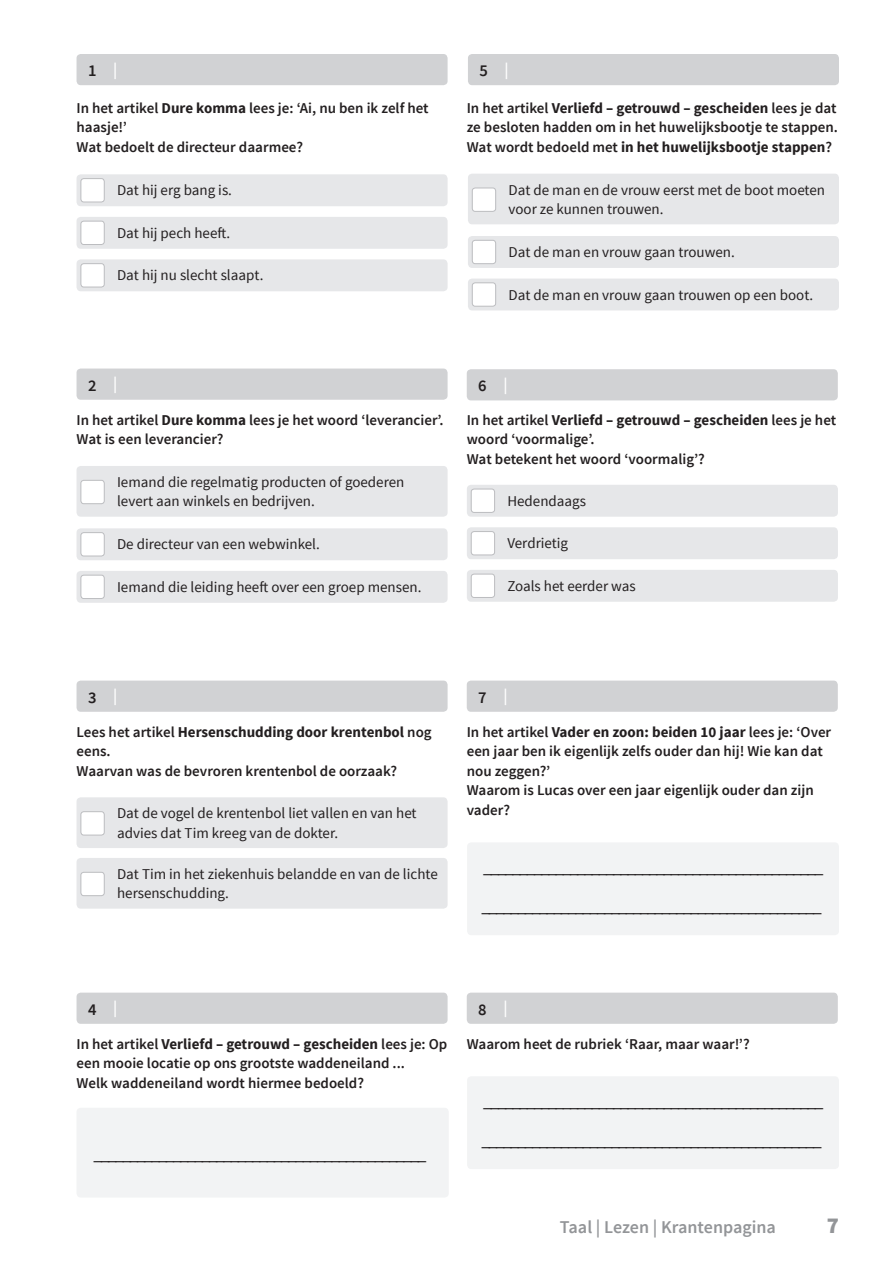
<style>
.page{position:relative;width:893px;height:1263px;background:#fff}
.page>*{position:absolute;margin:0;border:0;box-sizing:border-box;transform-origin:0 0}
.t1{font:900 22.5px "Source Sans Pro";color:#939598}
.t2{font:18px/39px "Source Sans Pro";color:#231f20}
.t3{font:600 18px "Source Sans Pro";color:#939598}
.t4{font:600 16.5px "Source Sans Pro";color:#231f20}
.t5{font:600 15px/19.5px "Source Sans Pro";color:#231f20}
.t6{font:15px/19.5px "Source Sans Pro";color:#231f20}
.s1{color:#fff}
.s2{font-weight:700}
</style>
<div class="page">
<div style="left:467px;top:1076px;width:372px;height:93px;background:#f2f3f4;border-radius:4px"></div>
<div style="left:467px;top:842px;width:372px;height:93px;background:#f2f3f4;border-radius:4px"></div>
<div style="left:77px;top:54px;width:371px;height:31px;background:#d1d2d4;border-radius:4px"></div>
<div style="left:77px;top:369px;width:371px;height:31px;background:#d1d2d4;border-radius:4px"></div>
<div style="left:77px;top:681px;width:371px;height:31px;background:#d1d2d4;border-radius:4px"></div>
<div style="left:77px;top:993px;width:371px;height:31px;background:#d1d2d4;border-radius:4px"></div>
<div style="left:77px;top:1108px;width:372px;height:89px;background:#f2f3f4;border-radius:4px"></div>
<div style="left:467px;top:369px;width:371px;height:31px;background:#d1d2d4;border-radius:4px"></div>
<div style="left:467px;top:681px;width:371px;height:31px;background:#d1d2d4;border-radius:4px"></div>
<div style="left:467px;top:993px;width:371px;height:31px;background:#d1d2d4;border-radius:4px"></div>
<div style="left:77px;top:174px;width:371px;height:32px;background:#e6e7e9;border-radius:4px"></div>
<div style="left:81px;top:179px;width:23px;height:23px;background:#fff;border-radius:3px"></div>
<div style="left:81px;top:178px;width:24px;height:24px;border:1px solid #bcbdc0;border-radius:3px"></div>
<div style="left:77px;top:217px;width:371px;height:32px;background:#e6e7e9;border-radius:4px"></div>
<div style="left:81px;top:221px;width:23px;height:23px;background:#fff;border-radius:3px"></div>
<div style="left:81px;top:221px;width:24px;height:24px;border:1px solid #bcbdc0;border-radius:3px"></div>
<div style="left:77px;top:259px;width:371px;height:32px;background:#e6e7e9;border-radius:4px"></div>
<div style="left:81px;top:264px;width:23px;height:23px;background:#fff;border-radius:3px"></div>
<div style="left:81px;top:263px;width:24px;height:24px;border:1px solid #bcbdc0;border-radius:3px"></div>
<div style="left:77px;top:466px;width:371px;height:51px;background:#e6e7e9;border-radius:4px"></div>
<div style="left:81px;top:480px;width:23px;height:24px;background:#fff;border-radius:3px"></div>
<div style="left:81px;top:480px;width:24px;height:24px;border:1px solid #bcbdc0;border-radius:3px"></div>
<div style="left:77px;top:528px;width:371px;height:32px;background:#e6e7e9;border-radius:4px"></div>
<div style="left:81px;top:533px;width:23px;height:23px;background:#fff;border-radius:3px"></div>
<div style="left:81px;top:532px;width:24px;height:24px;border:1px solid #bcbdc0;border-radius:3px"></div>
<div style="left:77px;top:571px;width:371px;height:32px;background:#e6e7e9;border-radius:4px"></div>
<div style="left:81px;top:575px;width:23px;height:23px;background:#fff;border-radius:3px"></div>
<div style="left:81px;top:575px;width:24px;height:24px;border:1px solid #bcbdc0;border-radius:3px"></div>
<div style="left:77px;top:797px;width:371px;height:51px;background:#e6e7e9;border-radius:4px"></div>
<div style="left:81px;top:812px;width:23px;height:23px;background:#fff;border-radius:3px"></div>
<div style="left:81px;top:811px;width:24px;height:24px;border:1px solid #bcbdc0;border-radius:3px"></div>
<div style="left:77px;top:858px;width:371px;height:51px;background:#e6e7e9;border-radius:4px"></div>
<div style="left:81px;top:872px;width:23px;height:24px;background:#fff;border-radius:3px"></div>
<div style="left:81px;top:872px;width:24px;height:24px;border:1px solid #bcbdc0;border-radius:3px"></div>
<div style="left:468px;top:174px;width:371px;height:50px;background:#e6e7e9;border-radius:4px"></div>
<div style="left:472px;top:188px;width:24px;height:23px;background:#fff;border-radius:3px"></div>
<div style="left:472px;top:188px;width:24px;height:24px;border:1px solid #bcbdc0;border-radius:3px"></div>
<div style="left:468px;top:236px;width:371px;height:32px;background:#e6e7e9;border-radius:4px"></div>
<div style="left:472px;top:240px;width:24px;height:24px;background:#fff;border-radius:3px"></div>
<div style="left:472px;top:240px;width:24px;height:24px;border:1px solid #bcbdc0;border-radius:3px"></div>
<div style="left:468px;top:279px;width:371px;height:31px;background:#e6e7e9;border-radius:4px"></div>
<div style="left:472px;top:283px;width:24px;height:23px;background:#fff;border-radius:3px"></div>
<div style="left:472px;top:282px;width:24px;height:25px;border:1px solid #bcbdc0;border-radius:3px"></div>
<div style="left:468px;top:54px;width:371px;height:31px;background:#d1d2d4;border-radius:4px"></div>
<div style="left:467px;top:485px;width:371px;height:32px;background:#e6e7e9;border-radius:4px"></div>
<div style="left:471px;top:489px;width:24px;height:23px;background:#fff;border-radius:3px"></div>
<div style="left:471px;top:489px;width:24px;height:24px;border:1px solid #bcbdc0;border-radius:3px"></div>
<div style="left:467px;top:527px;width:371px;height:32px;background:#e6e7e9;border-radius:4px"></div>
<div style="left:471px;top:531px;width:24px;height:24px;background:#fff;border-radius:3px"></div>
<div style="left:471px;top:531px;width:24px;height:24px;border:1px solid #bcbdc0;border-radius:3px"></div>
<div style="left:467px;top:570px;width:371px;height:32px;background:#e6e7e9;border-radius:4px"></div>
<div style="left:471px;top:574px;width:24px;height:23px;background:#fff;border-radius:3px"></div>
<div style="left:471px;top:574px;width:24px;height:24px;border:1px solid #bcbdc0;border-radius:3px"></div>
<p class="t4" style="left:88px;top:60px;width:31px">1 <span class="s1">|</span></p>
<p class="t5" style="left:77px;top:98px;width:354px">In het artikel <span class="s2">Dure komma</span> lees je: ‘Ai, nu ben ik zelf het haasje!’<br>Wat bedoelt de directeur daarmee?</p>
<p class="t6" style="left:117px;top:181px;width:116px">Dat hij erg bang is.</p>
<p class="t6" style="left:117px;top:223px;width:115px">Dat hij pech heeft.</p>
<p class="t6" style="left:117px;top:266px;width:148px">Dat hij nu slecht slaapt.</p>
<p class="t4" style="left:479px;top:60px;width:31px">5 <span class="s1">|</span></p>
<p class="t5" style="left:467px;top:98px;width:373px;text-align:justify">In het artikel <span class="s2">Verliefd – getrouwd – gescheiden</span> lees je dat ze besloten hadden om in het huwelijksbootje te stappen.<br>Wat wordt bedoeld met <span class="s2">in het huwelijksbootje stappen</span>?</p>
<p class="t6" style="left:508px;top:180px;width:318px">Dat de man en de vrouw eerst met de boot moeten voor ze kunnen trouwen.</p>
<p class="t6" style="left:508px;top:243px;width:228px">Dat de man en vrouw gaan trouwen.</p>
<p class="t6" style="left:508px;top:285px;width:306px">Dat de man en vrouw gaan trouwen op een boot.</p>
<p class="t4" style="left:88px;top:375px;width:31px">2 <span class="s1">|</span></p>
<p class="t5" style="left:77px;top:410px;width:369px">In het artikel <span class="s2">Dure komma</span> lees je het woord ‘leverancier’.<br>Wat is een leverancier?</p>
<p class="t6" style="left:117px;top:472px;width:289px">Iemand die regelmatig producten of goederen levert aan winkels en bedrijven.</p>
<p class="t6" style="left:117px;top:535px;width:204px">De directeur van een webwinkel.</p>
<p class="t6" style="left:117px;top:577px;width:306px">Iemand die leiding heeft over een groep mensen.</p>
<p class="t4" style="left:478px;top:375px;width:31px">6 <span class="s1">|</span></p>
<p class="t5" style="left:467px;top:410px;width:371px">In het artikel <span class="s2">Verliefd – getrouwd – gescheiden</span> lees je het woord ‘voormalige’.<br>Wat betekent het woord ‘voormalig’?</p>
<p class="t6" style="left:507px;top:491px;width:80px">Hedendaags</p>
<p class="t6" style="left:507px;top:534px;width:62px">Verdrietig</p>
<p class="t6" style="left:507px;top:576px;width:130px">Zoals het eerder was</p>
<p class="t4" style="left:88px;top:687px;width:31px">3 <span class="s1">|</span></p>
<p class="t5" style="left:77px;top:722px;width:357px">Lees het artikel <span class="s2">Hersenschudding door krentenbol</span> nog eens.<br>Waarvan was de bevroren krentenbol de oorzaak?</p>
<p class="t6" style="left:117px;top:804px;width:301px">Dat de vogel de krentenbol liet vallen en van het advies dat Tim kreeg van de dokter.</p>
<p class="t6" style="left:117px;top:864px;width:322px">Dat Tim in het ziekenhuis belandde en van de lichte hersenschudding.</p>
<p class="t4" style="left:478px;top:687px;width:31px">7 <span class="s1">|</span></p>
<p class="t5" style="left:467px;top:722px;width:366px">In het artikel <span class="s2">Vader en zoon: beiden 10 jaar</span> lees je: ‘Over een jaar ben ik eigenlijk zelfs ouder dan hij! Wie kan dat nou zeggen?’<br>Waarom is Lucas over een jaar eigenlijk ouder dan zijn vader?</p>
<p class="t2" style="left:481px;top:848px;width:344px">_______________________________________________ _______________________________________________</p>
<p class="t4" style="left:88px;top:999px;width:31px">4 <span class="s1">|</span></p>
<p class="t5" style="left:77px;top:1034px;width:372px">In het artikel <span class="s2">Verliefd – getrouwd – gescheiden</span> lees je: Op een mooie locatie op ons grootste waddeneiland ...<br>Welk waddeneiland wordt hiermee bedoeld?</p>
<p class="t2" style="left:94px;top:1134px;width:334px">______________________________________________</p>
<p class="t4" style="left:478px;top:999px;width:31px">8 <span class="s1">|</span></p>
<p class="t5" style="left:467px;top:1034px;width:284px">Waarom heet de rubriek ‘Raar, maar waar!’?</p>
<p class="t2" style="left:481px;top:1082px;width:344px">_______________________________________________ _______________________________________________</p>
<p class="t3" style="left:560px;top:1216px;width:218px">Taal | Lezen | Krantenpagina</p>
<h1 class="t1" style="left:827px;top:1211px;width:14px">7</h1>
</div>
